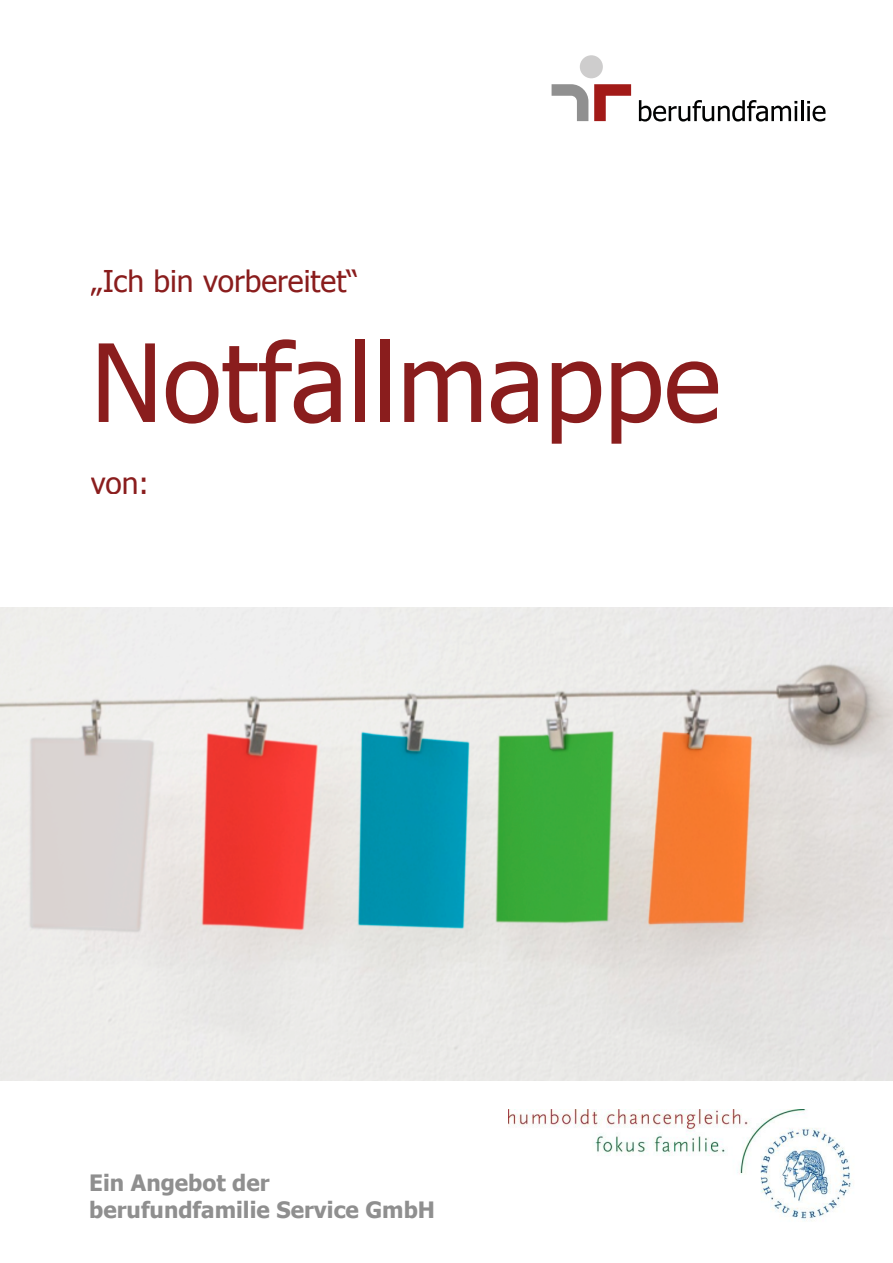
<style>
.page{position:relative;width:893px;height:1263px;background:#fff}
.page>*{position:absolute;margin:0;border:0;box-sizing:border-box;transform-origin:0 0}
.t1{font:108px "Tahoma";color:#8a1d1d}
.t2{font:30px "Tahoma";color:#8a1d1d}
.t3{font:700 22.5px/27px "Tahoma";color:#8f8f8f}
</style>
<div class="page">
<div style="left:580px;top:55px;width:23px;height:23px;background:#cecdcd;border-radius:50%"></div>
<svg style="left:594px;top:84px;width:37px;height:37px"></svg>
<svg style="left:552px;top:84px;width:36px;height:37px"></svg>
<svg style="left:639px;top:100px;width:158px;height:21px"></svg>
<hr style="left:801px;top:100px;width:2px;height:21px;background:#010202">
<svg style="left:807px;top:101px;width:18px;height:20px"></svg>
<img style="left:0;top:608px;width:893px;height:472px">
<img style="left:509px;top:1110px;width:343px;height:111px">
<h2 class="t2" style="left:91px;top:261px;width:269px">„Ich bin vorbereitet“</h2>
<h1 class="t1" style="left:91px;top:310px;width:632px">Notfallmappe</h1>
<h2 class="t2" style="left:91px;top:463px;width:60px">von:</h2>
<p class="t3" style="left:89px;top:1167px;width:347px">Ein Angebot der berufundfamilie Service GmbH</p>
</div>
